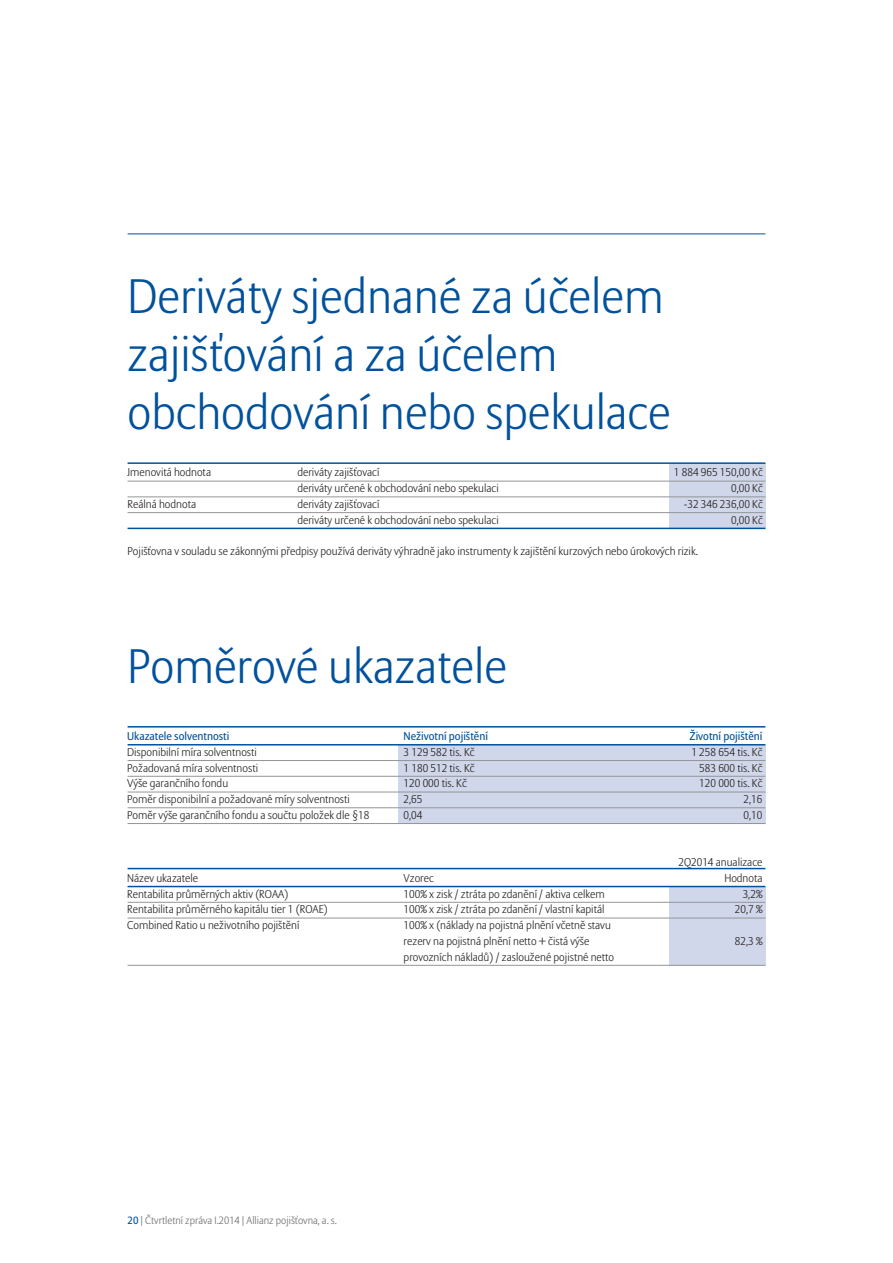
<style>
.page{position:relative;width:893px;height:1263px;background:#fff}
.page>*{position:absolute;margin:0;border:0;box-sizing:border-box;transform-origin:0 0}
.t1{font:300 48px/57.6px "Allianz Sans";color:#01519c}
.t2{font:300 11.25px/15.8px "Allianz Sans";color:#231f20}
.t3{font:11.25px "Allianz Sans";color:#01519c}
.t4{font:300 10.5px "Allianz Sans";color:#6c6d70}
.s1{font-weight:400;color:#01519c}
</style>
<div class="page">
<div style="left:669px;top:463px;width:96px;height:65px;background:#d1d7ea"></div>
<hr style="left:128px;top:233px;width:637px;height:1px;background:#01519c">
<hr style="left:128px;top:462px;width:637px;height:2px;background:#01519c">
<hr style="left:128px;top:512px;width:637px;height:1px;background:#939598">
<hr style="left:128px;top:496px;width:637px;height:1px;background:#939598">
<hr style="left:128px;top:481px;width:637px;height:1px;background:#939598">
<hr style="left:128px;top:528px;width:637px;height:1px;background:#01519c">
<div style="left:398px;top:745px;width:367px;height:79px;background:#d1d7ea"></div>
<hr style="left:128px;top:726px;width:637px;height:1px;background:#01519c">
<hr style="left:128px;top:776px;width:637px;height:1px;background:#939598">
<hr style="left:128px;top:792px;width:637px;height:1px;background:#939598">
<hr style="left:128px;top:807px;width:637px;height:1px;background:#939598">
<hr style="left:128px;top:823px;width:637px;height:1px;background:#939598">
<hr style="left:128px;top:760px;width:637px;height:1px;background:#939598">
<hr style="left:128px;top:744px;width:637px;height:1px;background:#01519c">
<div style="left:669px;top:887px;width:96px;height:79px;background:#d1d7ea"></div>
<hr style="left:128px;top:868px;width:637px;height:1px;background:#01519c">
<hr style="left:128px;top:918px;width:637px;height:1px;background:#939598">
<hr style="left:128px;top:965px;width:637px;height:1px;background:#939598">
<hr style="left:128px;top:902px;width:637px;height:1px;background:#939598">
<hr style="left:128px;top:886px;width:637px;height:1px;background:#01519c">
<h1 class="t1" style="left:128px;top:268px;width:545px">Deriváty sjednané za účelem zajišťování a za účelem obchodování nebo spekulace</h1>
<p class="t2" style="left:128px;top:465px;width:85px">Jmenovitá hodnota</p>
<p class="t2" style="left:297px;top:465px;width:84px">deriváty zajišťovací</p>
<p class="t2" style="left:674px;top:465px;width:90px">1 884 965 150,00 Kč</p>
<p class="t2" style="left:297px;top:480px;width:203px">deriváty určené k obchodování nebo spekulaci</p>
<p class="t2" style="left:731px;top:480px;width:33px">0,00 Kč</p>
<p class="t2" style="left:128px;top:496px;width:70px">Reálná hodnota</p>
<p class="t2" style="left:297px;top:496px;width:84px">deriváty zajišťovací</p>
<p class="t2" style="left:684px;top:496px;width:81px">-32 346 236,00 Kč</p>
<p class="t2" style="left:297px;top:512px;width:203px">deriváty určené k obchodování nebo spekulaci</p>
<p class="t2" style="left:731px;top:512px;width:33px">0,00 Kč</p>
<p class="t2" style="left:128px;top:543px;width:572px">Pojišťovna v souladu se zákonnými předpisy používá deriváty výhradně jako instrumenty k zajištění kurzových nebo úrokových rizik.</p>
<h1 class="t1" style="left:128px;top:638px;width:381px">Poměrové ukazatele</h1>
<p class="t3" style="left:127px;top:730px;width:104px">Ukazatele solventnosti</p>
<p class="t3" style="left:404px;top:730px;width:86px">Neživotní pojištění</p>
<p class="t3" style="left:689px;top:730px;width:75px">Životní pojištění</p>
<p class="t2" style="left:127px;top:744px;width:131px">Disponibilní míra solventnosti</p>
<p class="t2" style="left:404px;top:744px;width:73px">3 129 582 tis. Kč</p>
<p class="t2" style="left:691px;top:744px;width:73px">1 258 654 tis. Kč</p>
<p class="t2" style="left:127px;top:760px;width:132px">Požadovaná míra solventnosti</p>
<p class="t2" style="left:404px;top:760px;width:73px">1 180 512 tis. Kč</p>
<p class="t2" style="left:699px;top:760px;width:65px">583 600 tis. Kč</p>
<p class="t2" style="left:127px;top:775px;width:102px">Výše garančního fondu</p>
<p class="t2" style="left:404px;top:775px;width:65px">120 000 tis. Kč</p>
<p class="t2" style="left:699px;top:775px;width:65px">120 000 tis. Kč</p>
<p class="t2" style="left:127px;top:791px;width:224px">Poměr disponibilní a požadované míry solventnosti</p>
<p class="t2" style="left:404px;top:791px;width:20px">2,65</p>
<p class="t2" style="left:744px;top:791px;width:20px">2,16</p>
<p class="t2" style="left:127px;top:807px;width:244px">Poměr výše garančního fondu a součtu položek dle §18</p>
<p class="t2" style="left:404px;top:807px;width:20px">0,04</p>
<p class="t2" style="left:744px;top:807px;width:20px">0,10</p>
<p class="t2" style="left:678px;top:854px;width:86px">2Q2014 anualizace</p>
<p class="t2" style="left:127px;top:870px;width:73px">Název ukazatele</p>
<p class="t2" style="left:404px;top:870px;width:32px">Vzorec</p>
<p class="t2" style="left:724px;top:870px;width:40px">Hodnota</p>
<p class="t2" style="left:127px;top:886px;width:163px">Rentabilita průměrných aktiv (ROAA)</p>
<p class="t2" style="left:404px;top:886px;width:203px">100% x zisk / ztráta po zdanění / aktiva celkem</p>
<p class="t2" style="left:743px;top:886px;width:21px">3,2%</p>
<p class="t2" style="left:127px;top:901px;width:202px">Rentabilita průměrného kapitálu tier 1 (ROAE)</p>
<p class="t2" style="left:404px;top:901px;width:202px">100% x zisk / ztráta po zdanění / vlastní kapitál</p>
<p class="t2" style="left:735px;top:901px;width:29px">20,7 %</p>
<p class="t2" style="left:127px;top:917px;width:174px">Combined Ratio u neživotního pojištění</p>
<p class="t2" style="left:404px;top:917px;width:209px">100% x (náklady na pojistná plnění včetně stavu rezerv na pojistná plnění netto + čistá výše</p>
<p class="t2" style="left:735px;top:933px;width:29px">82,3 %</p>
<p class="t2" style="left:404px;top:949px;width:212px">provozních nákladů) / zasloužené pojistné netto</p>
<p class="t4" style="left:128px;top:1214px;width:211px"><span class="s1">20</span> | Čtvrtletní zpráva I.2014 | Allianz pojišťovna, a. s.</p>
</div>
